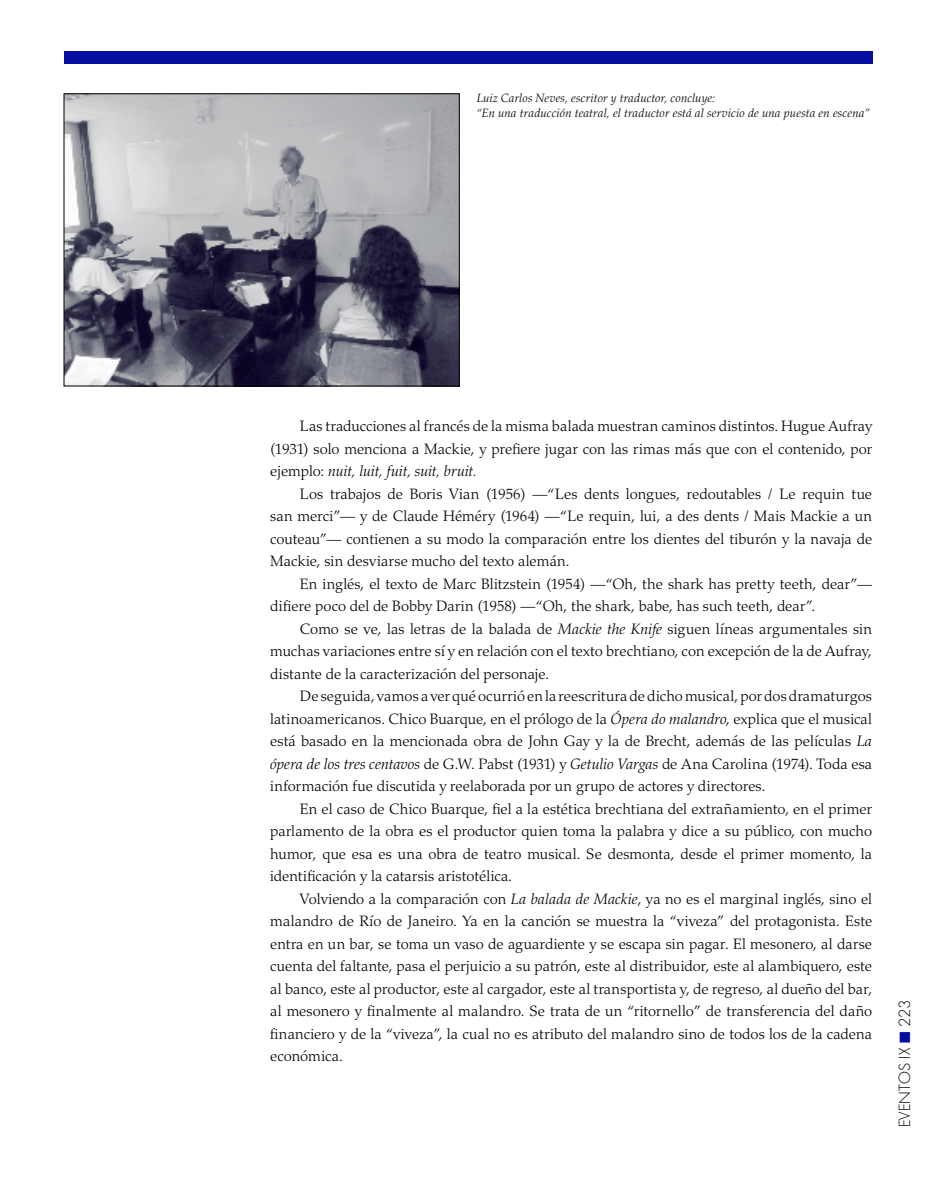
<style>
.page{position:relative;width:936px;height:1191px;background:#fff}
.page>*{position:absolute;margin:0;border:0;box-sizing:border-box;transform-origin:0 0}
.t1{font:300 15px/22.5px "Palatino LT Std";letter-spacing:.005em;color:#000;text-align:justify}
.t2{font:300 15px "Futura Std";color:#000}
.t3{font:italic 300 12px/15px "Palatino LT Std";letter-spacing:.02em;color:#000}
.s1{font-style:italic}
.s2{color:#060e9f}
</style>
<div class="page">
<div style="left:64px;top:51px;width:808px;height:13px;background:#060e9f"></div>
<img style="left:66px;top:96px;width:391px;height:288px">
<p class="t3" style="left:476px;top:91px;width:394px">Luiz Carlos Neves, escritor y traductor, concluye:<br>“En una traducción teatral, el traductor está al servicio de una puesta en escena”</p>
<p class="t1" style="left:270px;top:415px;width:603px;text-indent:30px">Las traducciones al francés de la misma balada muestran caminos distintos. Hugue Aufray (1931) solo menciona a Mackie, y prefiere jugar con las rimas más que con el contenido, por ejemplo: <span class="s1">nuit, luit, fuit, suit, bruit.</span></p>
<p class="t1" style="left:270px;top:482px;width:603px;text-indent:30px">Los trabajos de Boris Vian (1956) —“Les dents longues, redoutables / Le requin tue san merci”— y de Claude Héméry (1964) —“Le requin, lui, a des dents / Mais Mackie a un couteau”— contienen a su modo la comparación entre los dientes del tiburón y la navaja de Mackie, sin desviarse mucho del texto alemán.</p>
<p class="t1" style="left:270px;top:572px;width:603px;text-indent:30px">En inglés, el texto de Marc Blitzstein (1954) —“Oh, the shark has pretty teeth, dear”— difiere poco del de Bobby Darin (1958) —“Oh, the shark, babe, has such teeth, dear”.</p>
<p class="t1" style="left:270px;top:617px;width:603px;text-indent:30px">Como se ve, las letras de la balada de <span class="s1">Mackie the Knife</span> siguen líneas argumentales sin muchas variaciones entre sí y en relación con el texto brechtiano, con excepción de la de Aufray, distante de la caracterización del personaje.</p>
<p class="t1" style="left:270px;top:685px;width:603px;text-indent:30px">De seguida, vamos a ver qué ocurrió en la reescritura de dicho musical, por dos dramaturgos latinoamericanos. Chico Buarque, en el prólogo de la <span class="s1">Ópera do malandro</span>, explica que el musical está basado en la mencionada obra de John Gay y la de Brecht, además de las películas <span class="s1">La ópera de los tres centavos</span> de G.W. Pabst (1931) y <span class="s1">Getulio Vargas</span> de Ana Carolina (1974). Toda esa información fue discutida y reelaborada por un grupo de actores y directores.</p>
<p class="t1" style="left:270px;top:797px;width:603px;text-indent:30px">En el caso de Chico Buarque, fiel a la estética brechtiana del extrañamiento, en el primer parlamento de la obra es el productor quien toma la palabra y dice a su público, con mucho humor, que esa es una obra de teatro musical. Se desmonta, desde el primer momento, la identificación y la catarsis aristotélica.</p>
<p class="t1" style="left:270px;top:887px;width:603px;text-indent:30px">Volviendo a la comparación con <span class="s1">La balada de Mackie</span>, ya no es el marginal inglés, sino el malandro de Río de Janeiro. Ya en la canción se muestra la “viveza” del protagonista. Este entra en un bar, se toma un vaso de aguardiente y se escapa sin pagar. El mesonero, al darse cuenta del faltante, pasa el perjuicio a su patrón, este al distribuidor, este al alambiquero, este al banco, este al productor, este al cargador, este al transportista y, de regreso, al dueño del bar, al mesonero y finalmente al malandro. Se trata de un “ritornello” de transferencia del daño financiero y de la “viveza”, la cual no es atributo del malandro sino de todos los de la cadena económica.</p>
<p class="t2" style="left:895px;top:1127px;width:129px;rotate:-90deg">EVENTOS IX <span class="s2">■</span> 223</p>
</div>
